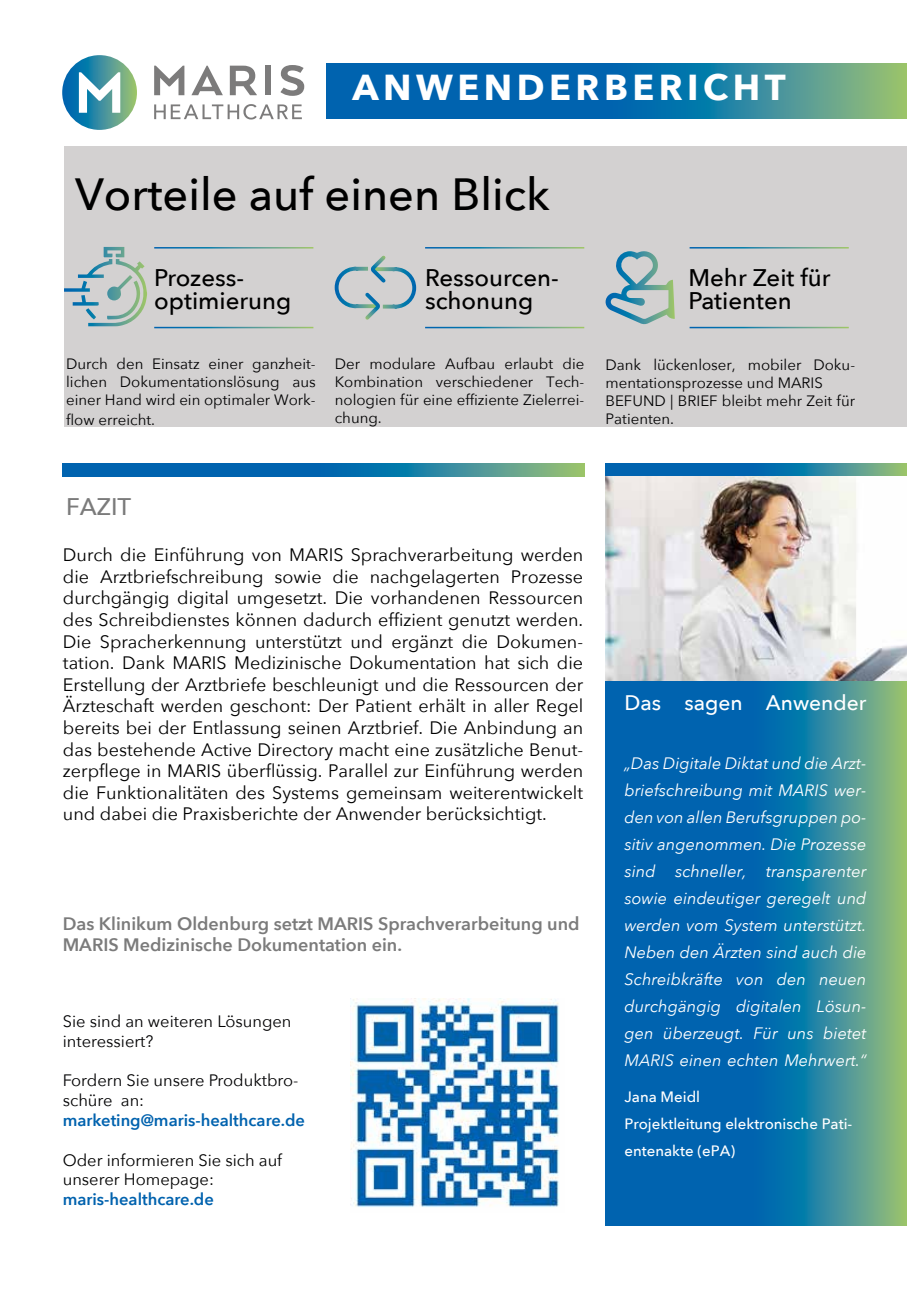
<style>
.page{position:relative;width:919px;height:1289px;background:#fff}
.page>*{position:absolute;margin:0;border:0;box-sizing:border-box;transform-origin:0 0}
.t1{font:500 45px "Avenir Next";color:#000}
.t2{font:700 36px "Avenir Next";letter-spacing:.125em;color:#fff}
.t3{font:500 24px/22.5px "Avenir Next";color:#000}
.t4{font:500 24px "Avenir Next";color:#7b7b7b}
.t5{font:500 21px "Avenir Next";color:#fff}
.t6{font:18px/21.6px "Avenir Next";color:#000;text-align:justify}
.t7{font:600 18px/21.6px "Avenir Next";color:#7b7b7b}
.t8{font:italic 16.5px/27px "Avenir Next";color:#fff;text-align:justify}
.t9{font:16.5px/19.8px "Avenir Next";color:#020203}
.t10{font:600 16.5px "Avenir Next";color:#0062ae}
.t11{font:16.5px/19.8px "Avenir Next";color:#010000}
.t12{font:15px/18px "Avenir Next";color:#020203;text-align:justify}
.t13{font:500 15px/27px "Avenir Next";color:#fff}
</style>
<div class="page">
<div style="left:64px;top:146px;width:842px;height:281px;background:#d3d1d1"></div>
<svg style="left:605px;top:463px;width:301px;height:762px;background:#1e79a4"></svg>
<svg style="left:64px;top:247px;width:83px;height:79px"></svg>
<hr style="left:154px;top:247px;width:159px;height:1px;background:#fff">
<hr style="left:154px;top:327px;width:159px;height:1px;background:#fff">
<hr style="left:425px;top:247px;width:159px;height:1px;background:#fff">
<hr style="left:425px;top:327px;width:159px;height:1px;background:#fff">
<hr style="left:689px;top:327px;width:159px;height:1px;background:#fff">
<hr style="left:689px;top:247px;width:159px;height:1px;background:#fff">
<svg style="left:334px;top:255px;width:83px;height:65px"></svg>
<svg style="left:605px;top:251px;width:69px;height:73px"></svg>
<svg style="left:63px;top:463px;width:521px;height:13px;background:#1e79a4"></svg>
<img style="left:605px;top:476px;width:301px;height:204px">
<svg style="left:154px;top:66px;width:30px;height:29px"></svg>
<svg style="left:191px;top:66px;width:32px;height:29px"></svg>
<svg style="left:230px;top:66px;width:27px;height:29px"></svg>
<div style="left:265px;top:66px;width:6px;height:29px;background:#7c7b7b"></div>
<svg style="left:280px;top:65px;width:24px;height:31px"></svg>
<svg style="left:62px;top:55px;width:75px;height:75px;background:#41919c"></svg>
<svg style="left:79px;top:72px;width:41px;height:41px"></svg>
<svg style="left:154px;top:104px;width:148px;height:15px"></svg>
<svg style="left:326px;top:64px;width:580px;height:55px;background:#1e79a4"></svg>
<img style="left:351px;top:998px;width:208px;height:209px">
<h2 class="t2" style="left:352px;top:56px;width:435px">ANWENDERBERICHT</h2>
<h1 class="t1" style="left:75px;top:156px;width:476px">Vorteile auf einen Blick</h1>
<h3 class="t3" style="left:154px;top:266px;width:139px">Prozess&shy;optimierung</h3>
<h3 class="t3" style="left:425px;top:266px;width:135px">Ressourcen&shy;schonung</h3>
<h3 class="t3" style="left:688px;top:266px;width:144px">Mehr Zeit für<br>Patienten</h3>
<p class="t12" style="left:66px;top:354px;width:251px">Durch den Einsatz einer ganzheit&shy;lichen Dokumentationslösung aus einer Hand wird ein optimaler Work-</p>
<p class="t12" style="left:66px;top:410px;width:90px">flow erreicht.</p>
<p class="t12" style="left:335px;top:354px;width:251px">Der modulare Aufbau erlaubt die Kombination verschiedener Tech&shy;nologien für eine effiziente Zielerrei&shy;chung.</p>
<p class="t12" style="left:605px;top:355px;width:251px;text-align:left">Dank lückenloser, mobiler Doku&shy;mentationsprozesse und MARIS<br>BEFUND | BRIEF bleibt mehr Zeit für<br>Patienten.</p>
<h3 class="t4" style="left:66px;top:486px;width:67px">FAZIT</h3>
<p class="t6" style="left:63px;top:543px;width:521px">Durch die Einführung von MARIS Sprachverarbeitung werden die Arztbriefschreibung sowie die nachgelagerten Prozesse durchgängig digital umgesetzt. Die vorhandenen Ressourcen des Schreibdienstes können dadurch effizient genutzt werden.<br>Die Spracherkennung unterstützt und ergänzt die Dokumen&shy;tation. Dank MARIS Medizinische Dokumentation hat sich die Erstellung der Arztbriefe beschleunigt und die Ressourcen der Ärzteschaft werden geschont: Der Patient erhält in aller Regel bereits bei der Entlassung seinen Arztbrief. Die Anbindung an das bestehende Active Directory macht eine zusätzliche Benut&shy;zerpflege in MARIS überflüssig. Parallel zur Einführung werden die Funktionalitäten des Systems gemeinsam weiterentwickelt und dabei die Praxisberichte der Anwender berücksichtigt.</p>
<p class="t7" style="left:63px;top:912px;width:518px">Das Klinikum Oldenburg setzt MARIS Sprachverarbeitung und<br>MARIS Medizinische Dokumentation ein.</p>
<p class="t9" style="left:63px;top:1010px;width:230px">Sie sind an weiteren Lösungen interessiert?</p>
<p class="t9" style="left:63px;top:1069px;width:237px">Fordern Sie unsere Produktbro&shy;schüre an:</p>
<p class="t10" style="left:63px;top:1105px;width:244px">marketing@maris-healthcare.de</p>
<p class="t11" style="left:63px;top:1149px;width:221px">Oder informieren Sie sich auf unserer Homepage:</p>
<p class="t10" style="left:63px;top:1185px;width:153px">maris-healthcare.de</p>
<p class="t5" style="left:624px;top:684px;width:243px">Das sagen Anwender</p>
<p class="t8" style="left:624px;top:749px;width:243px">„Das Digitale Diktat und die Arzt&shy;briefschreibung mit MARIS wer&shy;den von allen Berufsgruppen po&shy;sitiv angenommen. Die Prozesse sind schneller, transparenter sowie eindeutiger geregelt und werden vom System unterstützt.<br>Neben den Ärzten sind auch die Schreibkräfte von den neuen durchgängig digitalen Lösun&shy;gen überzeugt. Für uns bietet MARIS einen echten Mehrwert.“</p>
<p class="t13" style="left:624px;top:1082px;width:229px">Jana Meidl<br>Projektleitung elektronische Pati&shy;entenakte (ePA)</p>
</div>
